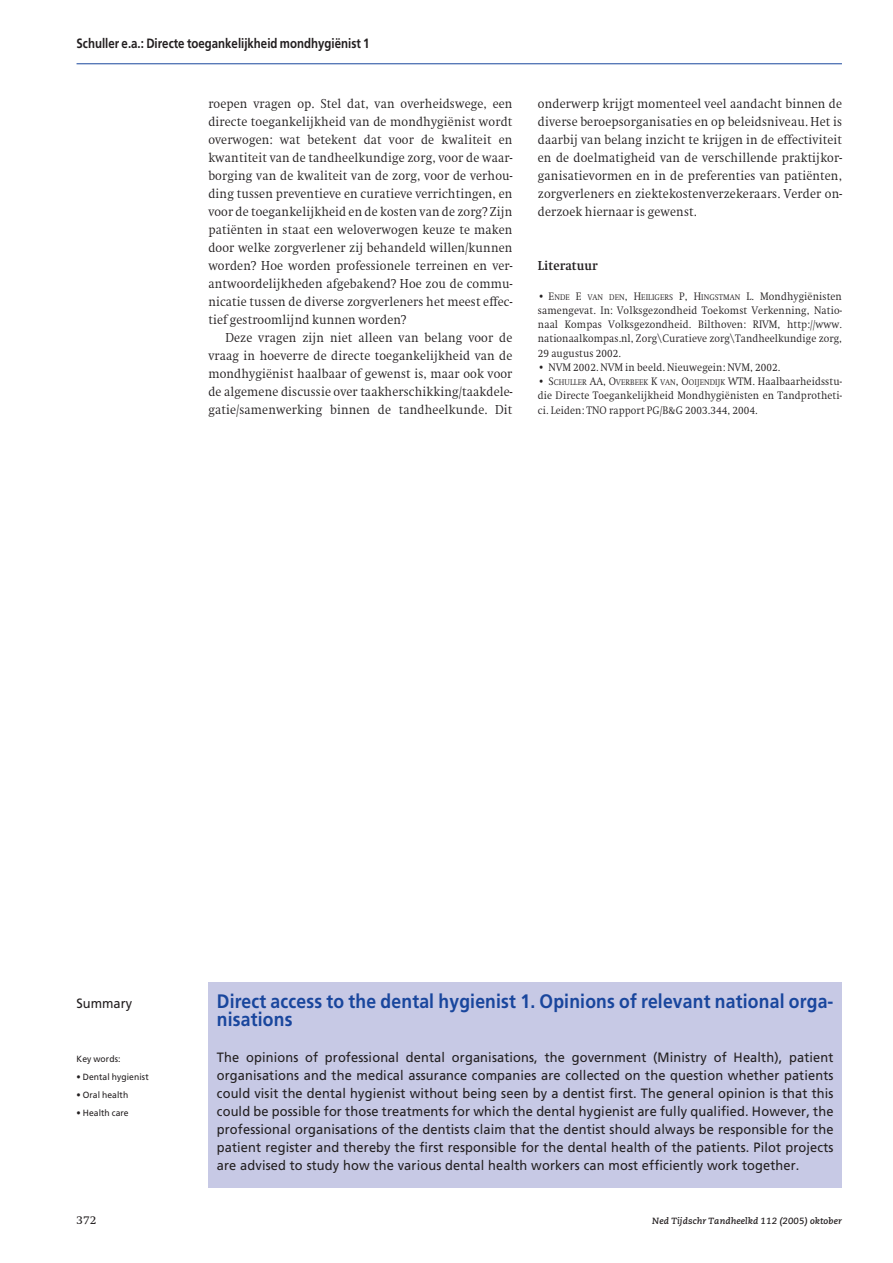
<style>
.page{position:relative;width:893px;height:1263px;background:#fff}
.page>*{position:absolute;margin:0;border:0;box-sizing:border-box;transform-origin:0 0}
.t1{font:700 19.5px/18px "Frutiger";letter-spacing:.01em;color:#19469d;scale:.9 1}
.t2{font:300 13.5px/18px "Swift";letter-spacing:.01em;color:#231f20;text-align:justify;scale:.92 1}
.t3{font:13.5px/18px "Frutiger";letter-spacing:.01em;color:#231f20;text-align:justify;scale:.95 1}
.t4{font:700 13.5px "Frutiger";color:#231f20;scale:.85 1}
.t5{font:700 13.5px "Swift";letter-spacing:.01em;color:#231f20;scale:.92 1}
.t6{font:12px "Swift";color:#231f20}
.t7{font:300 11.25px/14.2px "Swift";letter-spacing:.01em;color:#231f20;text-align:justify;scale:.92 1}
.t8{font:9px "Frutiger";letter-spacing:.01em;color:#231f20;scale:.95 1}
.t9{font:italic 700 9px "Caecilia";letter-spacing:.01em;color:#231f20}
.s1{font-size:8.4px}
</style>
<div class="page">
<hr style="left:77px;top:64px;width:765px;height:1px;background:#19469d">
<div style="left:208px;top:982px;width:634px;height:206px;background:#c7c9e5"></div>
<p class="t4" style="left:77px;top:38px;width:346px">Schuller e.a.: Directe toegankelijkheid mondhygiënist 1</p>
<p class="t2" style="left:208px;top:96px;width:332px">roepen vragen op. Stel dat, van overheidswege, een directe toegankelijkheid van de mondhygiënist wordt overwogen: wat betekent dat voor de kwaliteit en kwantiteit van de tandheelkundige zorg, voor de waar&shy;borging van de kwaliteit van de zorg, voor de verhou&shy;ding tussen preventieve en curatieve verrichtingen, en voor de toegankelijkheid en de kosten van de zorg? Zijn patiënten in staat een weloverwogen keuze te maken door welke zorgverlener zij behandeld willen/kunnen worden? Hoe worden professionele terreinen en ver&shy;antwoordelijkheden afgebakend? Hoe zou de commu&shy;nicatie tussen de diverse zorgverleners het meest effec&shy;tief gestroomlijnd kunnen worden?</p>
<p class="t2" style="left:208px;top:330px;width:332px;text-indent:17px">Deze vragen zijn niet alleen van belang voor de vraag in hoeverre de directe toegankelijkheid van de mondhygiënist haalbaar of gewenst is, maar ook voor de algemene discussie over taakherschikking/taakdele&shy;gatie/samenwerking binnen de tandheelkunde. Dit</p>
<p class="t2" style="left:538px;top:96px;width:332px">onderwerp krijgt momenteel veel aandacht binnen de diverse beroepsorganisaties en op beleidsniveau. Het is daarbij van belang inzicht te krijgen in de effectiviteit en de doelmatigheid van de verschillende praktijkor&shy;ganisatievormen en in de preferenties van patiënten, zorgverleners en ziektekostenverzekeraars. Verder on&shy;derzoek hiernaar is gewenst.</p>
<p class="t5" style="left:538px;top:260px;width:66px">Literatuur</p>
<p class="t7" style="left:538px;top:290px;width:332px">• E<span class="s1">NDE</span> E <span class="s1">VAN DEN</span>, H<span class="s1">EILIGERS</span> P, H<span class="s1">INGSTMAN</span> L. Mondhygiënisten samengevat. In: Volksgezondheid Toekomst Verkenning, Natio&shy;naal Kompas Volksgezondheid. Bilthoven: RIVM, http://www. nationaalkompas.nl, Zorg\Curatieve zorg\Tandheelkundige zorg, 29 augustus 2002.</p>
<p class="t7" style="left:538px;top:361px;width:265px">• NVM 2002. NVM in beeld. Nieuwegein: NVM, 2002.</p>
<p class="t7" style="left:538px;top:375px;width:332px">• S<span class="s1">CHULLER</span> AA, O<span class="s1">VERBEEK</span> K <span class="s1">VAN</span>, O<span class="s1">OIJENDIJK</span> WTM. Haalbaarheidsstu&shy;die Directe Toegankelijkheid Mondhygiënisten en Tandprotheti&shy;ci. Leiden: TNO rapport PG/B&amp;G 2003.344, 2004.</p>
<p class="t3" style="left:77px;top:995px;width:60px">Summary</p>
<p class="t8" style="left:77px;top:1055px;width:48px">Key words:</p>
<p class="t8" style="left:77px;top:1073px;width:77px">• Dental hygienist</p>
<p class="t8" style="left:77px;top:1091px;width:56px">• Oral health</p>
<p class="t8" style="left:77px;top:1109px;width:56px">• Health care</p>
<h1 class="t1" style="left:217px;top:994px;width:687px">Direct access to the dental hygienist 1. Opinions of relevant national orga&shy;nisations</h1>
<p class="t3" style="left:217px;top:1049px;width:651px">The opinions of professional dental organisations, the government (Ministry of Health), patient organisations and the medical assurance companies are collected on the question whether patients could visit the dental hygienist without being seen by a dentist first. The general opinion is that this could be possible for those treatments for which the dental hygienist are fully qualified. However, the professional organisations of the dentists claim that the dentist should always be responsible for the patient register and thereby the first responsible for the dental health of the patients. Pilot projects are advised to study how the various dental health workers can most efficiently work together.</p>
<p class="t6" style="left:77px;top:1215px;width:21px">372</p>
<p class="t9" style="left:652px;top:1217px;width:191px">Ned Tijdschr Tandheelkd 112 (2005) oktober</p>
</div>
